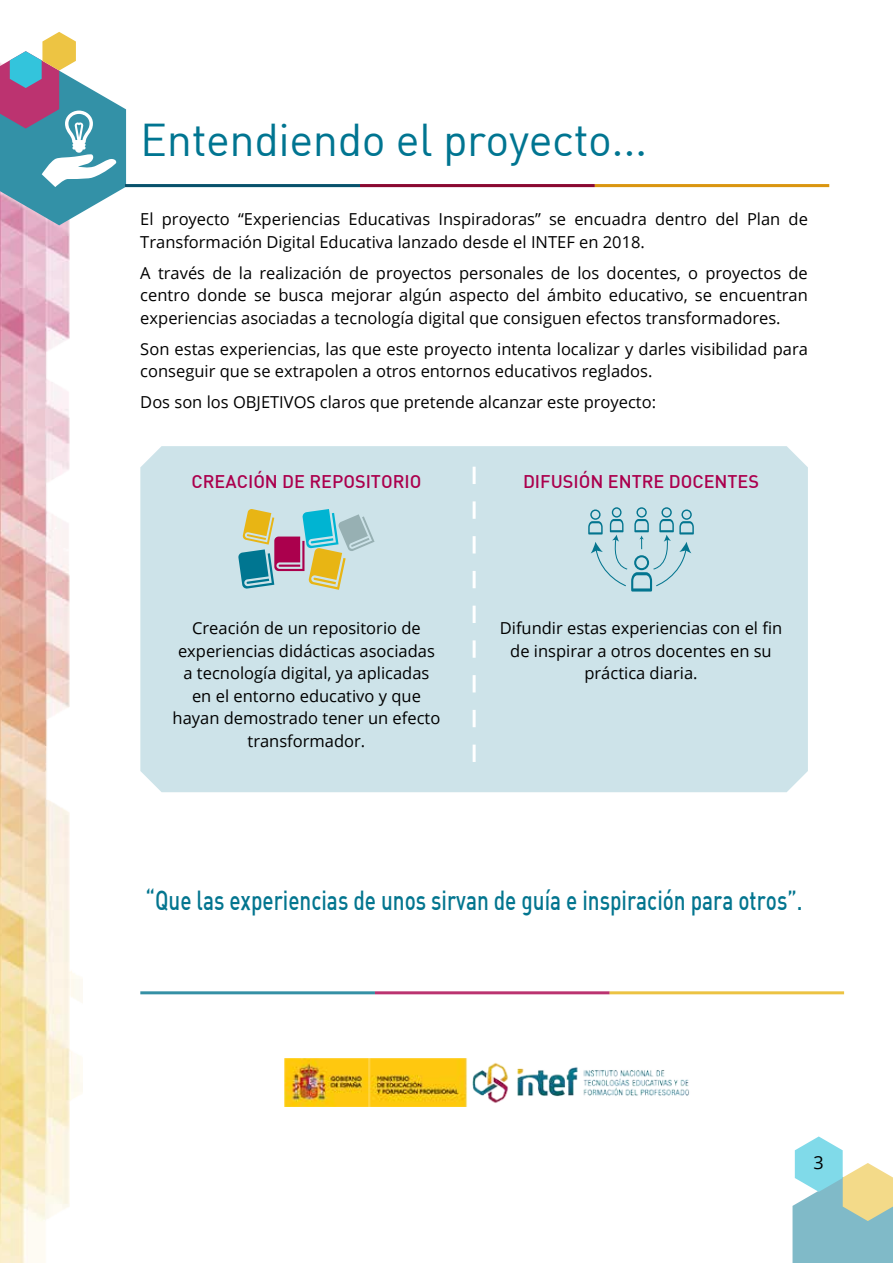
<style>
.page{position:relative;width:893px;height:1263px;background:#fff}
.page>*{position:absolute;margin:0;border:0;box-sizing:border-box;transform-origin:0 0}
.t1{font:45px "DIN Regular Alternate";letter-spacing:-.01em;color:#007591}
.t2{font:500 27px "DIN";color:#03758f;scale:.77 1}
.t3{font:500 18px "DIN";color:#ab004d}
.t4{font:18px "Open Sans";color:#000}
.t5{font:16.5px/22.5px "Open Sans";color:#000}
</style>
<div class="page">
<img style="left:0;top:225px;width:83px;height:1038px">
<svg style="left:792px;top:1136px;width:101px;height:127px"></svg>
<div style="left:140px;top:446px;width:668px;height:346px;background:#cde3e9"></div>
<svg style="left:0;top:32px;width:126px;height:193px"></svg>
<svg style="left:588px;top:507px;width:106px;height:84px"></svg>
<svg style="left:238px;top:509px;width:137px;height:81px"></svg>
<hr style="left:140px;top:991px;width:235px;height:3px;background:#03758f">
<hr style="left:375px;top:991px;width:234px;height:3px;background:#ab004d">
<hr style="left:609px;top:991px;width:235px;height:3px;background:#e8b514">
<svg style="left:473px;top:467px;width:3px;height:295px"></svg>
<hr style="left:125px;top:184px;width:235px;height:3px;background:#03758f">
<hr style="left:360px;top:184px;width:235px;height:3px;background:#ab004d">
<hr style="left:595px;top:184px;width:234px;height:3px;background:#e8b514">
<img style="left:285px;top:1059px;width:405px;height:47px">
<h1 class="t1" style="left:140px;top:111px;width:509px">Entendiendo el proyecto...</h1>
<p class="t5" style="left:140px;top:208px;width:669px">El proyecto “Experiencias Educativas Inspiradoras” se encuadra dentro del Plan de<br>Transformación Digital Educativa lanzado desde el INTEF en 2018.</p>
<p class="t5" style="left:140px;top:261px;width:669px;text-align:justify">A través de la realización de proyectos personales de los docentes, o proyectos de centro donde se busca mejorar algún aspecto del ámbito educativo, se encuentran experiencias asociadas a tecnología digital que consiguen efectos transformadores.</p>
<p class="t5" style="left:140px;top:337px;width:669px">Son estas experiencias, las que este proyecto intenta localizar y darles visibilidad para conseguir que se extrapolen a otros entornos educativos reglados.</p>
<p class="t5" style="left:140px;top:391px;width:517px">Dos son los OBJETIVOS claros que pretende alcanzar este proyecto:</p>
<p class="t3" style="left:192px;top:470px;width:231px">CREACIÓN DE REPOSITORIO</p>
<p class="t3" style="left:523px;top:470px;width:238px">DIFUSIÓN ENTRE DOCENTES</p>
<p class="t5" style="left:173px;top:616px;width:269px;text-align:center">Creación de un repositorio de experiencias didácticas asociadas a tecnología digital, ya aplicadas en el entorno educativo y que hayan demostrado tener un efecto transformador.</p>
<p class="t5" style="left:500px;top:617px;width:284px;text-align:center">Difundir estas experiencias con el fin de inspirar a otros docentes en su práctica diaria.</p>
<h2 class="t2" style="left:146px;top:883px;width:855px">“Que las experiencias de unos sirvan de guía e inspiración para otros”.</h2>
<p class="t4" style="left:813px;top:1150px;width:12px">3</p>
</div>
